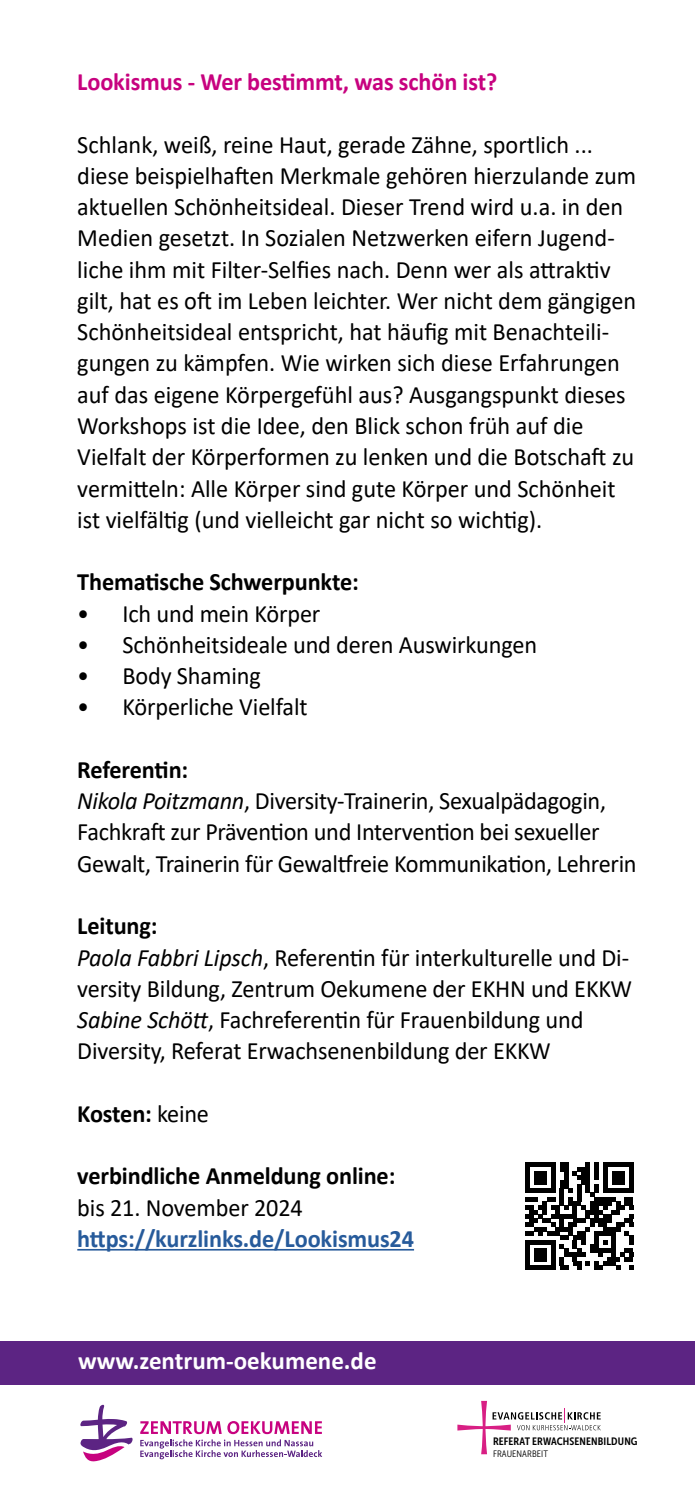
<style>
.page{position:relative;width:695px;height:1489px;background:#fff}
.page>*{position:absolute;margin:0;border:0;box-sizing:border-box;transform-origin:0 0}
.t1{font:25px/31.2px "Calibri";color:#000}
.t2{font:700 25px "Calibri";letter-spacing:-.005em;color:#000}
.t3{font:700 25px "Calibri";letter-spacing:-.005em;color:#c7027f}
.t4{font:700 25px "Calibri";letter-spacing:-.005em;color:#275b9b}
.t5{font:700 25px "Calibri";color:#fff}
.t6{font:10.75px "Museo Sans Cond 700";letter-spacing:.01em;color:#000;scale:1.04 1}
.t7{font:9.25px "Museo Sans Cond 300";letter-spacing:.01em;color:#000;scale:1.04 1}
.s1{font-weight:700}
.s2{font-style:italic}
.s3{font-weight:400}
</style>
<div class="page">
<svg style="left:525px;top:1162px;width:108px;height:107px"></svg>
<hr style="left:77px;top:1248px;width:337px;height:2px;background:#275b9b">
<div style="left:0;top:1340px;width:694px;height:44px;background:#5c2483"></div>
<svg style="left:457px;top:1400px;width:143px;height:53px"></svg>
<svg style="left:140px;top:1439px;width:182px;height:20px"></svg>
<svg style="left:80px;top:1404px;width:53px;height:57px"></svg>
<svg style="left:140px;top:1421px;width:182px;height:12px"></svg>
<p class="t3" style="left:77px;top:64px;width:421px">Lookismus - Wer bestimmt, was schön ist?</p>
<p class="t1" style="left:77px;top:128px;width:560px">Schlank, weiß, reine Haut, gerade Zähne, sportlich ... diese beispielhaften Merkmale gehören hierzulande zum aktuellen Schönheitsideal. Dieser Trend wird u.a. in den Medien gesetzt. In Sozialen Netzwerken eifern Jugend&shy;liche ihm mit Filter-Selfies nach. Denn wer als attraktiv gilt, hat es oft im Leben leichter. Wer nicht dem gängigen Schönheitsideal entspricht, hat häufig mit Benachteili&shy;gungen zu kämpfen. Wie wirken sich diese Erfahrungen auf das eigene Körpergefühl aus? Ausgangspunkt dieses Workshops ist die Idee, den Blick schon früh auf die Vielfalt der Körperformen zu lenken und die Botschaft zu vermitteln: Alle Körper sind gute Körper und Schönheit ist vielfältig (und vielleicht gar nicht so wichtig).</p>
<p class="t2" style="left:77px;top:564px;width:283px">Thematische Schwerpunkte:</p>
<p class="t1" style="left:77px;top:597px;width:244px">• Ich und mein Körper</p>
<p class="t1" style="left:77px;top:628px;width:461px">• Schönheitsideale und deren Auswirkungen</p>
<p class="t1" style="left:77px;top:659px;width:185px">• Body Shaming</p>
<p class="t1" style="left:77px;top:690px;width:232px">• Körperliche Vielfalt</p>
<p class="t1" style="left:77px;top:753px;width:561px"><span class="s1">Referentin:<br></span><span class="s2">Nikola Poitzmann</span>, Diversity-Trainerin, Sexualpädagogin, Fachkraft zur Prävention und Intervention bei sexueller Gewalt, Trainerin für Gewaltfreie Kommunikation, Lehrerin</p>
<p class="t1" style="left:77px;top:909px;width:556px"><span class="s1">Leitung:<br></span><span class="s2">Paola Fabbri Lipsch</span>, Referentin für interkulturelle und Di&shy;versity Bildung, Zentrum Oekumene der EKHN und EKKW <span class="s2">Sabine Schött</span>, Fachreferentin für Frauenbildung und Diversity, Referat Erwachsenenbildung der EKKW</p>
<p class="t2" style="left:77px;top:1095px;width:133px">Kosten: <span class="s3">keine</span></p>
<p class="t2" style="left:77px;top:1158px;width:319px">verbindliche Anmeldung online:</p>
<p class="t1" style="left:77px;top:1190px;width:227px">bis 21. November 2024</p>
<p class="t4" style="left:77px;top:1220px;width:338px">https://kurzlinks.de/Lookismus24</p>
<p class="t5" style="left:78px;top:1343px;width:300px">www.zentrum-oekumene.de</p>
<p class="t6" style="left:493px;top:1434px;width:140px">REFERAT ERWACHSENENBILDUNG</p>
<p class="t7" style="left:493px;top:1448px;width:54px">FRAUENARBEIT</p>
</div>
